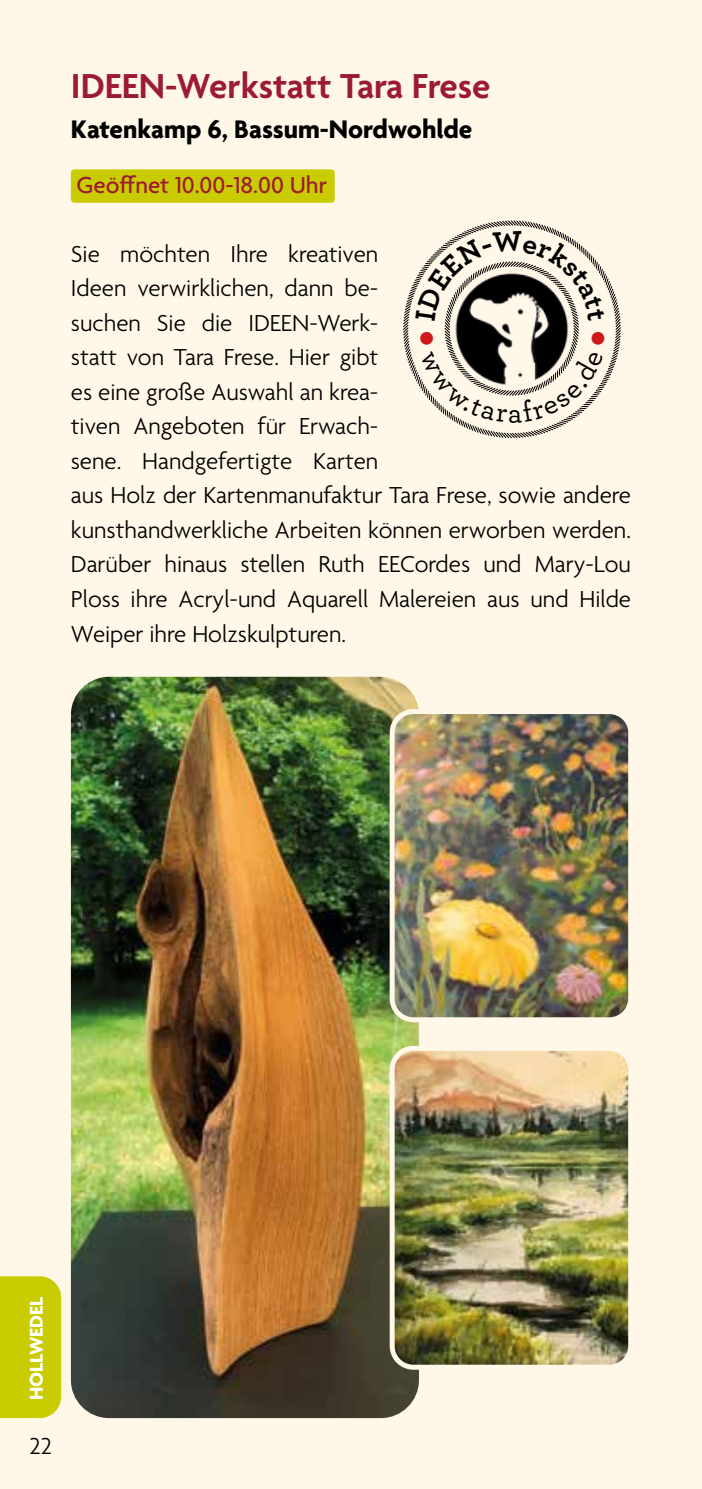
<style>
.page{position:relative;width:702px;height:1489px;background:#fff}
.page>*{position:absolute;margin:0;border:0;box-sizing:border-box;transform-origin:0 0}
.t1{font:600 37.5px "Agenda";color:#9c1b31}
.t2{font:700 27.5px "Agenda";color:#000}
.t3{font:300 25px/34.5px "Agenda";color:#000}
.t4{font:500 25px "Agenda";color:#9c1b31}
.t5{font:700 20px "Agenda";color:#fff}
</style>
<div class="page">
<div style="left:0;top:0;width:702px;height:1488px;background:#fff8e8"></div>
<div style="left:71px;top:169px;width:263px;height:34px;background:#c9cc00;border-radius:4px"></div>
<svg style="left:403px;top:220px;width:218px;height:218px"></svg>
<svg style="left:508px;top:432px;width:8px;height:7px"></svg>
<div style="left:0;top:1276px;width:61px;height:141px;background:#c9cc00"></div>
<img style="left:71px;top:676px;width:348px;height:741px">
<img style="left:392px;top:1048px;width:235px;height:318px">
<div style="left:389px;top:1045px;width:244px;height:324px;border:5px solid #fff8e8;border-radius:21px"></div>
<img style="left:392px;top:711px;width:235px;height:308px">
<div style="left:389px;top:709px;width:244px;height:313px;border:5px solid #fff8e8;border-radius:21px"></div>
<svg style="left:415px;top:231px;width:190px;height:192px"></svg>
<h1 class="t1" style="left:71px;top:66px;width:421px">IDEEN-Werkstatt Tara Frese</h1>
<p class="t2" style="left:71px;top:114px;width:403px">Katenkamp 6, Bassum-Nordwohlde</p>
<p class="t4" style="left:77px;top:171px;width:252px">Geöffnet 10.00-18.00 Uhr</p>
<p class="t3" style="left:71px;top:238px;width:561px">Sie möchten Ihre kreativen<br>Ideen verwirklichen, dann be-<br>suchen Sie die IDEEN-Werk-<br>statt von Tara Frese. Hier gibt<br>es eine große Auswahl an krea-<br>tiven Angeboten für Erwach-<br>sene. Handgefertigte Karten<br>aus Holz der Kartenmanufaktur Tara Frese, sowie andere kunsthandwerkliche Arbeiten können erworben werden.<br>Darüber hinaus stellen Ruth EECordes und Mary-Lou Ploss ihre Acryl-und Aquarell Malereien aus und Hilde Weiper ihre Holzskulpturen.</p>
<p class="t5" style="left:25px;top:1400px;width:105px;rotate:-90deg">HOLLWEDEL</p>
<p class="t3" style="left:29px;top:1429px;width:24px">22</p>
</div>
